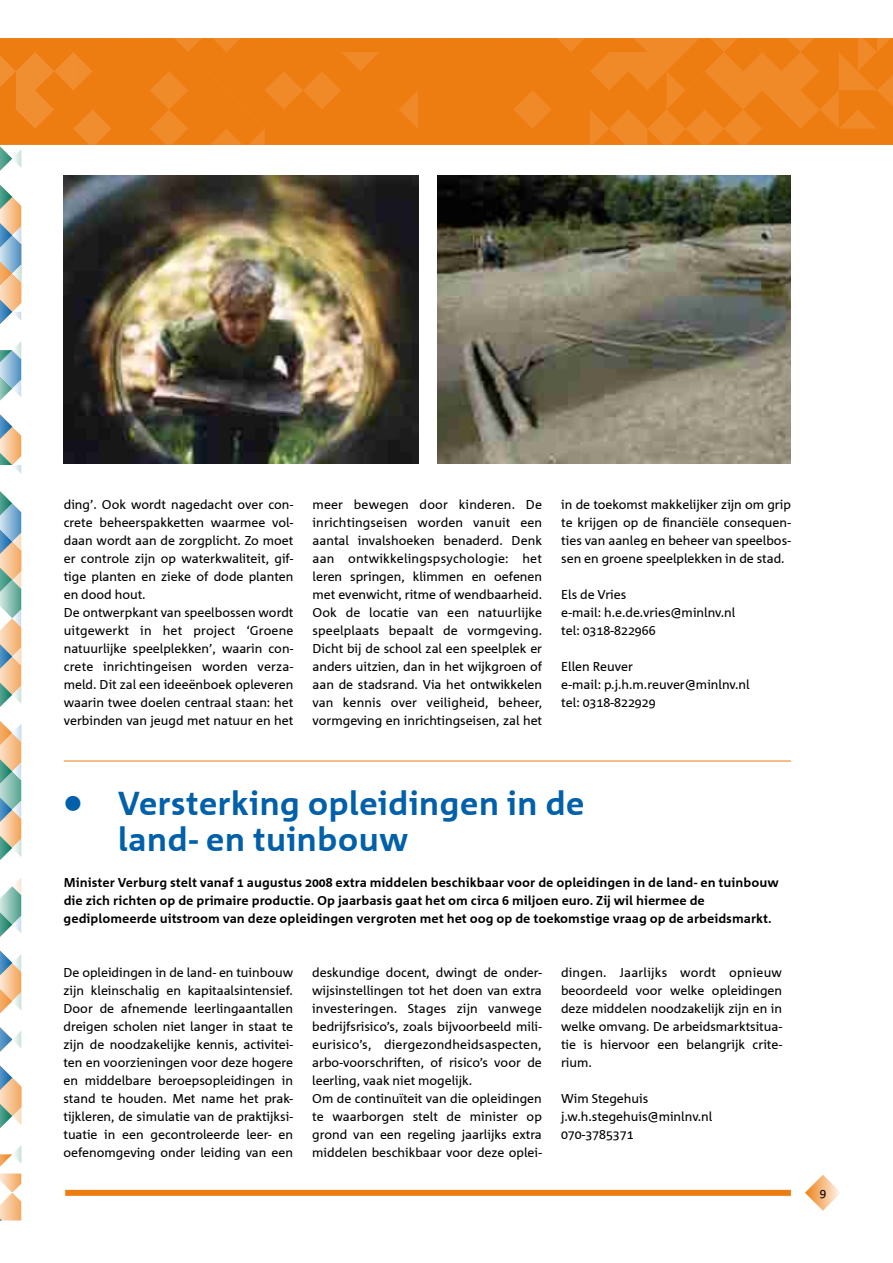
<style>
.page{position:relative;width:893px;height:1263px;background:#fff}
.page>*{position:absolute;margin:0;border:0;box-sizing:border-box;transform-origin:0 0}
.t1{font:700 33px/36px "Agrofont";color:#0060a9}
.t2{font:12.75px/18px "Agrofont";color:#000}
.t3{font:700 12.75px/18px "Agrofont";color:#000}
.t4{font:12px "Agrofont";color:#000}
</style>
<div class="page">
<svg style="left:805px;top:1175px;width:36px;height:36px"></svg>
<div style="left:65px;top:1190px;width:726px;height:6px;background:#ee7d11"></div>
<svg style="left:0;top:1065px;width:21px;height:63px"></svg>
<svg style="left:0;top:1027px;width:21px;height:25px"></svg>
<svg style="left:0;top:414px;width:21px;height:60px"></svg>
<svg style="left:0;top:185px;width:21px;height:139px"></svg>
<svg style="left:0;top:721px;width:21px;height:139px"></svg>
<svg style="left:0;top:342px;width:21px;height:59px"></svg>
<svg style="left:0;top:1173px;width:21px;height:47px"></svg>
<svg style="left:0;top:878px;width:21px;height:59px"></svg>
<svg style="left:0;top:1146px;width:21px;height:20px"></svg>
<svg style="left:0;top:951px;width:21px;height:62px"></svg>
<svg style="left:0;top:491px;width:21px;height:216px"></svg>
<svg style="left:0;top:38px;width:893px;height:133px"></svg>
<img style="left:64px;top:175px;width:355px;height:288px">
<img style="left:437px;top:175px;width:354px;height:288px">
<hr style="left:64px;top:761px;width:727px;height:1px;background:#ee7d11">
<p class="t2" style="left:64px;top:496px;width:231px">ding’. Ook wordt nagedacht over con&shy;crete beheerspakketten waarmee vol&shy;daan wordt aan de zorgplicht. Zo moet er controle zijn op waterkwaliteit, gif&shy;tige planten en zieke of dode planten en dood hout.<br>De ontwerpkant van speelbossen wordt uitgewerkt in het project ‘Groene natuurlijke speelplekken’, waarin con&shy;crete inrichtingeisen worden verza&shy;meld. Dit zal een ideeënboek opleveren waarin twee doelen centraal staan: het verbinden van jeugd met natuur en het</p>
<p class="t2" style="left:313px;top:496px;width:231px;text-align:justify">meer bewegen door kinderen. De inrichtingseisen worden vanuit een aantal invalshoeken benaderd. Denk aan ontwikkelingspsychologie: het leren springen, klimmen en oefenen met evenwicht, ritme of wendbaarheid.<br>Ook de locatie van een natuurlijke speelplaats bepaalt de vormgeving.<br>Dicht bij de school zal een speelplek er anders uitzien, dan in het wijkgroen of aan de stadsrand. Via het ontwikkelen van kennis over veiligheid, beheer, vormgeving en inrichtingseisen, zal het</p>
<p class="t2" style="left:561px;top:496px;width:231px;text-align:justify">in de toekomst makkelijker zijn om grip te krijgen op de financiële consequen&shy;ties van aanleg en beheer van speelbos&shy;sen en groene speelplekken in de stad.</p>
<p class="t2" style="left:561px;top:586px;width:175px">Els de Vries<br>e-mail: h.e.de.vries@minlnv.nl tel: 0318-822966</p>
<p class="t2" style="left:561px;top:658px;width:190px">Ellen Reuver<br>e-mail: p.j.h.m.reuver@minlnv.nl tel: 0318-822929</p>
<h1 class="t1" style="left:118px;top:786px;width:468px;text-indent:-54px">• Versterking opleidingen in de land- en tuinbouw</h1>
<p class="t3" style="left:64px;top:874px;width:717px">Minister Verburg stelt vanaf 1 augustus 2008 extra middelen beschikbaar voor de opleidingen in de land- en tuinbouw die zich richten op de primaire productie. Op jaarbasis gaat het om circa 6 miljoen euro. Zij wil hiermee de gediplomeerde uitstroom van deze opleidingen vergroten met het oog op de toekomstige vraag op de arbeidsmarkt.</p>
<p class="t2" style="left:63px;top:964px;width:231px;text-align:justify">De opleidingen in de land- en tuinbouw zijn kleinschalig en kapitaalsintensief.<br>Door de afnemende leerlingaantallen dreigen scholen niet langer in staat te zijn de noodzakelijke kennis, activitei&shy;ten en voorzieningen voor deze hogere en middelbare beroepsopleidingen in stand te houden. Met name het prak&shy;tijkleren, de simulatie van de praktijksi&shy;tuatie in een gecontroleerde leer- en oefenomgeving onder leiding van een</p>
<p class="t2" style="left:312px;top:964px;width:231px">deskundige docent, dwingt de onder&shy;wijsinstellingen tot het doen van extra investeringen. Stages zijn vanwege bedrijfsrisico’s, zoals bijvoorbeeld mili&shy;eurisico’s, diergezondheidsaspecten, arbo-voorschriften, of risico’s voor de leerling, vaak niet mogelijk.<br>Om de continuïteit van die opleidingen te waarborgen stelt de minister op grond van een regeling jaarlijks extra middelen beschikbaar voor deze oplei-</p>
<p class="t2" style="left:561px;top:964px;width:223px;text-align:justify">dingen. Jaarlijks wordt opnieuw beoordeeld voor welke opleidingen deze middelen noodzakelijk zijn en in welke omvang. De arbeidsmarktsitua&shy;tie is hiervoor een belangrijk crite&shy;rium.</p>
<p class="t2" style="left:561px;top:1090px;width:153px">Wim Stegehuis j.w.h.stegehuis@minlnv.nl<br>070-3785371</p>
<p class="t4" style="left:820px;top:1187px;width:8px">9</p>
</div>
